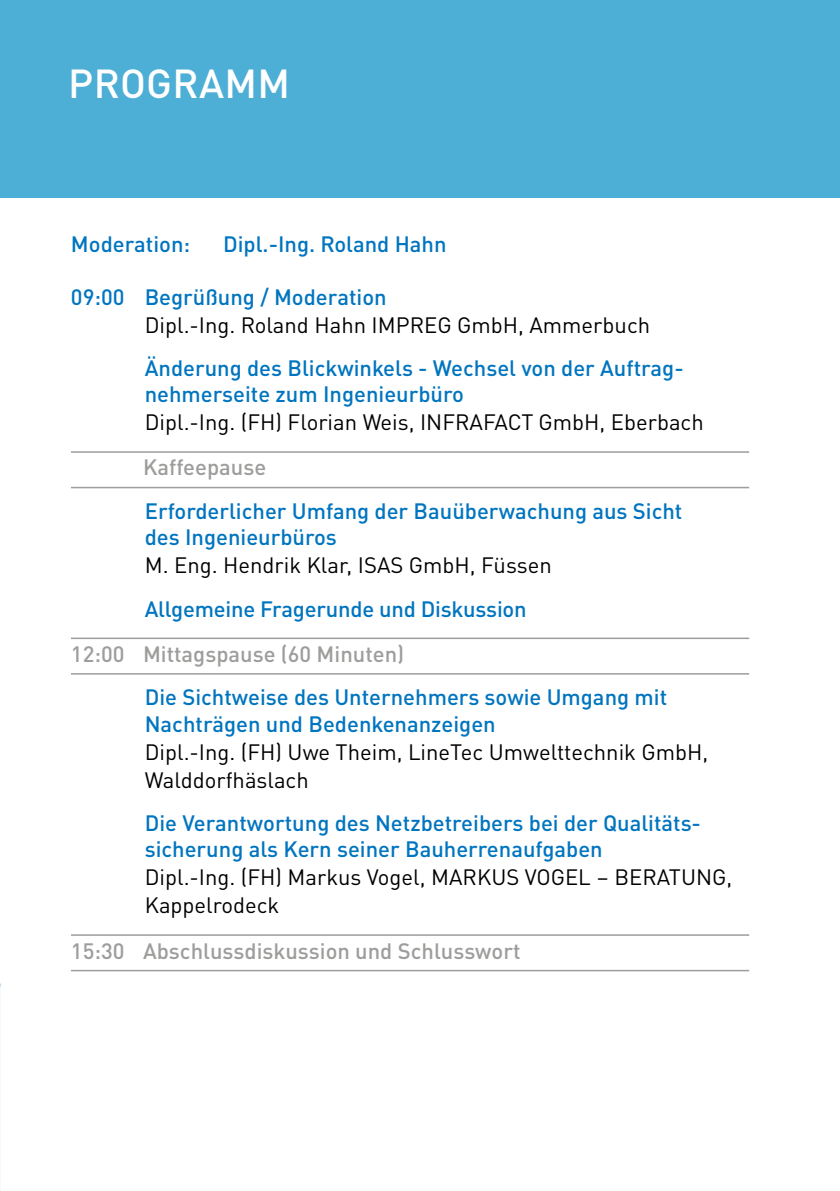
<style>
.page{position:relative;width:840px;height:1191px;background:#fff}
.page>*{position:absolute;margin:0;border:0;box-sizing:border-box;transform-origin:0 0}
.t1{font:500 40px "DINOT";letter-spacing:.01em;color:#fff}
.t2{font:500 22px/26.4px "DINOT";color:#0075bf}
.t3{font:22px/28px "DINOT";color:#000}
.t4{font:500 22px "DINOT";color:#9d9d9c}
</style>
<div class="page">
<div style="left:0;top:0;width:839px;height:198px;background:#4daed6"></div>
<hr style="left:71px;top:451px;width:677px;height:2px;background:#9d9d9c">
<hr style="left:71px;top:487px;width:677px;height:1px;background:#9d9d9c">
<hr style="left:71px;top:637px;width:677px;height:2px;background:#9d9d9c">
<hr style="left:71px;top:673px;width:677px;height:1px;background:#9d9d9c">
<hr style="left:71px;top:934px;width:677px;height:1px;background:#9d9d9c">
<hr style="left:71px;top:969px;width:677px;height:2px;background:#9d9d9c">
<h1 class="t1" style="left:68px;top:53px;width:223px">PROGRAMM</h1>
<p class="t2" style="left:71px;top:229px;width:121px">Moderation:</p>
<p class="t2" style="left:223px;top:229px;width:225px">Dipl.-Ing. Roland Hahn</p>
<p class="t2" style="left:71px;top:282px;width:317px">09:00 Begrüßung / Moderation</p>
<p class="t3" style="left:145px;top:309px;width:506px">Dipl.-Ing. Roland Hahn IMPREG GmbH, Ammerbuch</p>
<p class="t2" style="left:145px;top:353px;width:540px">Änderung des Blickwinkels - Wechsel von der Auftrag&shy;nehmerseite zum Ingenieurbüro</p>
<p class="t3" style="left:145px;top:407px;width:560px">Dipl.-Ing. (FH) Florian Weis, INFRAFACT GmbH, Eberbach</p>
<p class="t4" style="left:143px;top:450px;width:125px">Kaffeepause</p>
<p class="t2" style="left:145px;top:496px;width:539px">Erforderlicher Umfang der Bauüberwachung aus Sicht des Ingenieurbüros</p>
<p class="t3" style="left:145px;top:550px;width:408px">M. Eng. Hendrik Klar, ISAS GmbH, Füssen</p>
<p class="t2" style="left:145px;top:594px;width:383px">Allgemeine Fragerunde und Diskussion</p>
<p class="t4" style="left:71px;top:637px;width:334px">12:00 Mittagspause (60 Minuten)</p>
<p class="t2" style="left:145px;top:682px;width:523px">Die Sichtweise des Unternehmers sowie Umgang mit<br>Nachträgen und Bedenkenanzeigen</p>
<p class="t3" style="left:145px;top:736px;width:564px">Dipl.-Ing. (FH) Uwe Theim, LineTec Umwelttechnik GmbH,<br>Walddorfhäslach</p>
<p class="t2" style="left:145px;top:808px;width:557px">Die Verantwortung des Netzbetreibers bei der Qualitäts&shy;sicherung als Kern seiner Bauherrenaufgaben</p>
<p class="t3" style="left:145px;top:862px;width:588px">Dipl.-Ing. (FH) Markus Vogel, MARKUS VOGEL – BERATUNG,<br>Kappelrodeck</p>
<p class="t4" style="left:71px;top:933px;width:451px">15:30 Abschlussdiskussion und Schlusswort</p>
</div>
